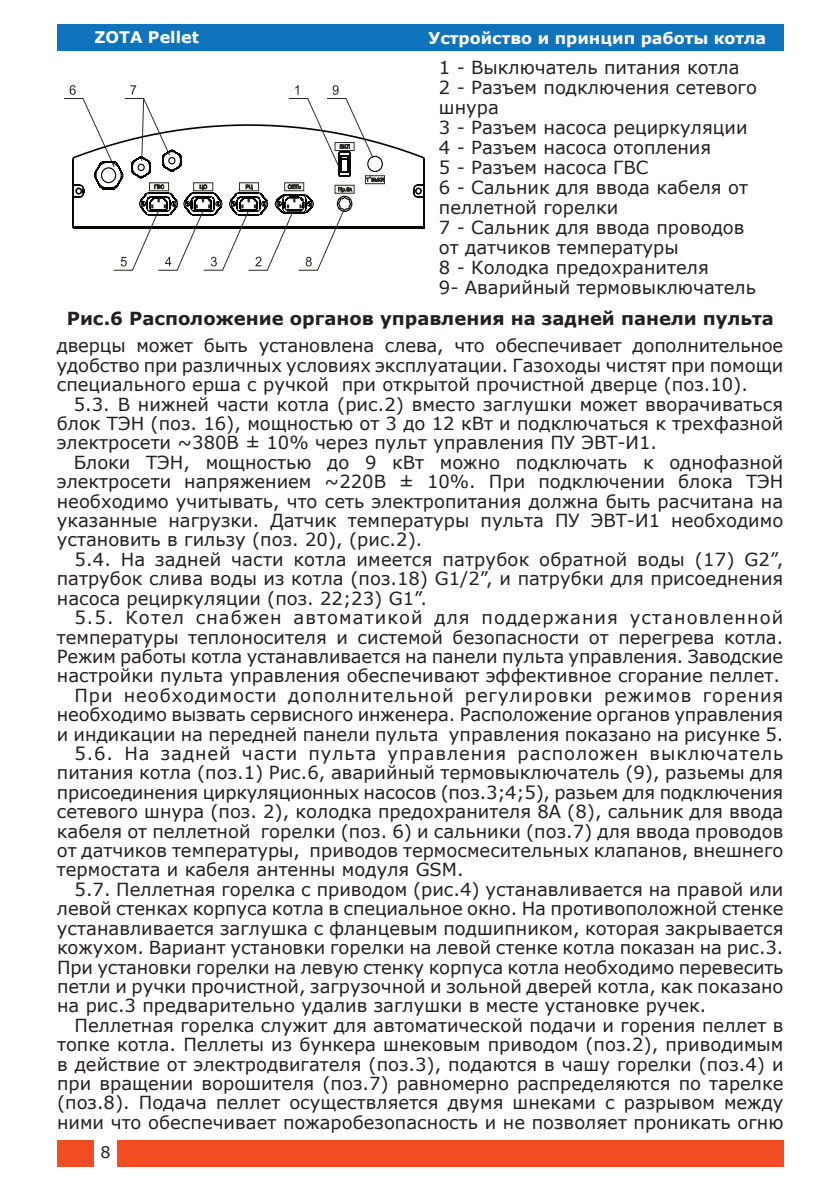
<style>
.page{position:relative;width:840px;height:1191px;background:#fff}
.page>*{position:absolute;margin:0;border:0;box-sizing:border-box;transform-origin:0 0}
.t1{font:18px/20px "Verdana";color:#231f20;text-align:justify}
.t2{font:18px "Verdana";letter-spacing:.05em;color:#231f20}
.t3{font:18px "Verdana";letter-spacing:.06em;color:#231f20}
.t4{font:700 18px "Verdana";color:#231f20}
.t5{font:700 16px "Verdana";color:#fff}
.t6{font:16px "Verdana";color:#231f20}
</style>
<div class="page">
<div style="left:57px;top:1140px;width:725px;height:27px;background:#f04d22"></div>
<div style="left:94px;top:1139px;width:23px;height:28px;background:#fff"></div>
<div style="left:57px;top:24px;width:725px;height:27px;background:#1074bc"></div>
<svg style="left:64px;top:85px;width:361px;height:186px"></svg>
<p class="t5" style="left:94px;top:26px;width:106px">ZOTA Pellet</p>
<p class="t5" style="left:428px;top:27px;width:339px">Устройство и принцип работы котла</p>
<p class="t1" style="left:438px;top:57px;width:319px;text-align:left">1 - Выключатель питания котла<br>2 - Разъем подключения сетевого шнура<br>3 - Разъем насоса рециркуляции<br>4 - Разъем насоса отопления<br>5 - Разъем насоса ГВС<br>6 - Сальник для ввода кабеля от пеллетной горелки<br>7 - Сальник для ввода проводов от датчиков температуры<br>8 - Колодка предохранителя<br>9- Аварийный термовыключатель</p>
<p class="t4" style="left:67px;top:306px;width:708px">Рис.6 Расположение органов управления на задней панели пульта</p>
<p class="t1" style="left:57px;top:336px;width:727px;line-height:19.4px">дверцы может быть установлена слева, что обеспечивает дополнительное удобство при различных условиях эксплуатации. Газоходы чистят при помощи специального ерша с ручкой при открытой прочистной дверце (поз.10).</p>
<p class="t1" style="left:57px;top:394px;width:727px;line-height:19.4px;text-indent:17px">5.3. В нижней части котла (рис.2) вместо заглушки может вворачиваться блок ТЭН (поз. 16), мощностью от 3 до 12 кВт и подключаться к трехфазной электросети ~380В ± 10% через пульт управления ПУ ЭВТ-И1.</p>
<p class="t1" style="left:57px;top:452px;width:727px;line-height:19.4px;text-indent:17px">Блоки ТЭН, мощностью до 9 кВт можно подключать к однофазной электросети напряжением ~220В ± 10%. При подключении блока ТЭН необходимо учитывать, что сеть электропитания должна быть расчитана на указанные нагрузки. Датчик температуры пульта ПУ ЭВТ-И1 необходимо установить в гильзу (поз. 20), (рис.2).</p>
<p class="t1" style="left:57px;top:549px;width:727px;line-height:19.4px;text-indent:18px">5.4. На задней части котла имеется патрубок обратной воды (17) G2”, патрубок слива воды из котла (поз.18) G1/2”, и патрубки для присоеднения насоса рециркуляции (поз. 22;23) G1”.</p>
<p class="t3" style="left:74px;top:605px;width:710px">5.5. Котел снабжен автоматикой для поддержания установленной</p>
<p class="t1" style="left:57px;top:627px;width:727px">температуры теплоносителя и системой безопасности от перегрева котла.</p>
<p class="t1" style="left:57px;top:646px;width:727px">Режим работы котла устанавливается на панели пульта управления. Заводские</p>
<p class="t1" style="left:57px;top:665px;width:724px">настройки пульта управления обеспечивают эффективное сгорание пеллет.</p>
<p class="t2" style="left:74px;top:683px;width:710px">При необходимости дополнительной регулировки режимов горения</p>
<p class="t1" style="left:57px;top:704px;width:727px">необходимо вызвать сервисного инженера. Расположение органов управления</p>
<p class="t1" style="left:57px;top:724px;width:727px">и индикации на передней панели пульта управления показано на рисунке 5.</p>
<p class="t2" style="left:74px;top:741px;width:710px">5.6. На задней части пульта управления расположен выключатель</p>
<p class="t1" style="left:57px;top:762px;width:727px">питания котла (поз.1) Рис.6, аварийный термовыключатель (9), разьемы для</p>
<p class="t1" style="left:57px;top:782px;width:727px">присоединения циркуляционных насосов (поз.3;4;5), разьем для подключения</p>
<p class="t1" style="left:57px;top:801px;width:727px">сетевого шнура (поз. 2), колодка предохранителя 8А (8), сальник для ввода</p>
<p class="t1" style="left:57px;top:821px;width:727px">кабеля от пеллетной горелки (поз. 6) и сальники (поз.7) для ввода проводов</p>
<p class="t1" style="left:57px;top:840px;width:727px">от датчиков температуры, приводов термосмесительных клапанов, внешнего</p>
<p class="t1" style="left:57px;top:859px;width:408px">термостата и кабеля антенны модуля GSM.</p>
<p class="t1" style="left:74px;top:879px;width:710px">5.7. Пеллетная горелка с приводом (рис.4) устанавливается на правой или</p>
<p class="t1" style="left:57px;top:898px;width:727px">левой стенках корпуса котла в специальное окно. На противоположной стенке</p>
<p class="t1" style="left:57px;top:918px;width:727px">устанавливается заглушка с фланцевым подшипником, которая закрывается</p>
<p class="t1" style="left:57px;top:937px;width:727px">кожухом. Вариант установки горелки на левой стенке котла показан на рис.3.</p>
<p class="t1" style="left:57px;top:956px;width:727px">При установки горелки на левую стенку корпуса котла необходимо перевесить</p>
<p class="t1" style="left:57px;top:976px;width:727px">петли и ручки прочистной, загрузочной и зольной дверей котла, как показано</p>
<p class="t1" style="left:57px;top:995px;width:650px">на рис.3 предварительно удалив заглушки в месте установке ручек.</p>
<p class="t1" style="left:75px;top:1015px;width:710px">Пеллетная горелка служит для автоматической подачи и горения пеллет в</p>
<p class="t1" style="left:57px;top:1034px;width:727px">топке котла. Пеллеты из бункера шнековым приводом (поз.2), приводимым</p>
<p class="t1" style="left:57px;top:1053px;width:727px">в действие от электродвигателя (поз.3), подаются в чашу горелки (поз.4) и</p>
<p class="t1" style="left:57px;top:1073px;width:727px">при вращении ворошителя (поз.7) равномерно распределяются по тарелке</p>
<p class="t1" style="left:57px;top:1092px;width:727px">(поз.8). Подача пеллет осуществляется двумя шнеками с разрывом между</p>
<p class="t1" style="left:57px;top:1112px;width:727px">ними что обеспечивает пожаробезопасность и не позволяет проникать огню</p>
<p class="t6" style="left:100px;top:1141px;width:12px">8</p>
</div>
